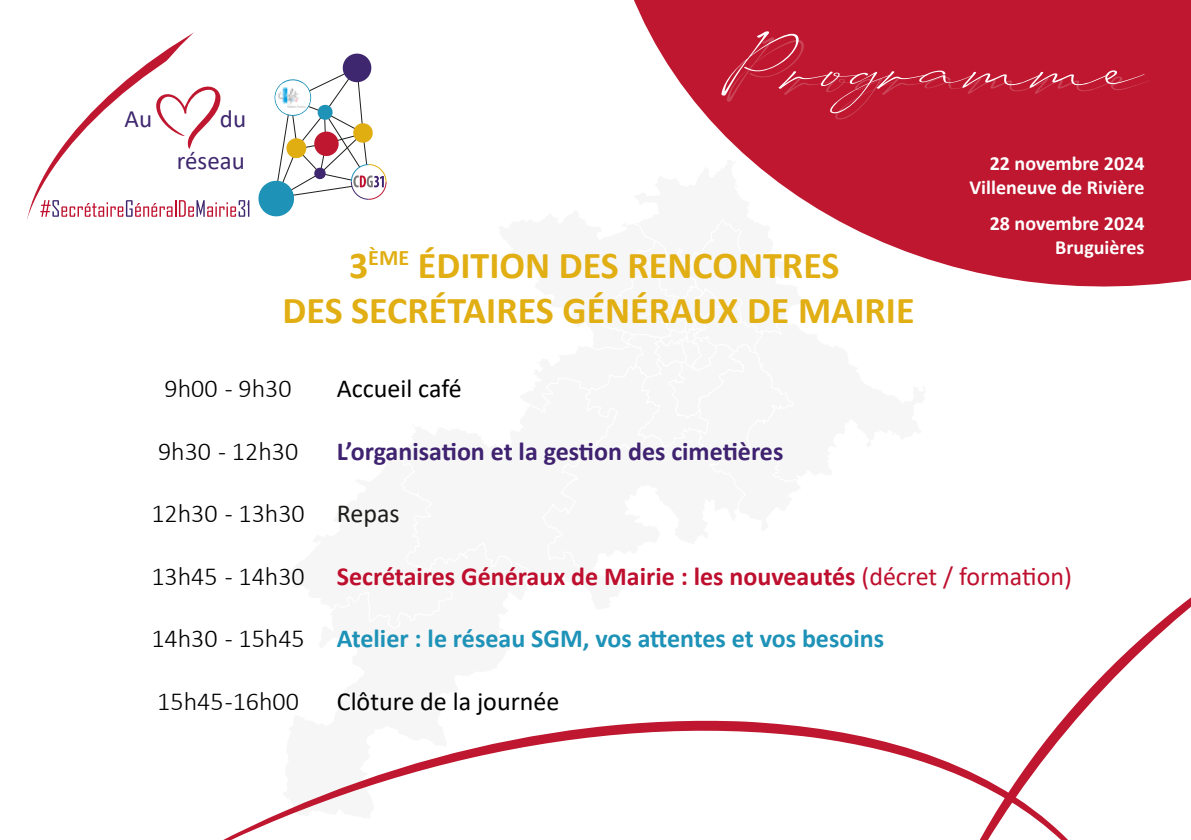
<style>
.page{position:relative;width:1191px;height:840px;background:#fff}
.page>*{position:absolute;margin:0;border:0;box-sizing:border-box;transform-origin:0 0}
.t1{font:80.6px "Mutually Beneficial";letter-spacing:-.005em;color:#fff;scale:1.74 1}
.t2{font:700 38px/45.6px "Calibri";color:#e1ae13;text-align:center}
.t3{font:300 26px "Calibri";color:#000}
.t4{font:700 26px "Calibri";color:#be0f2e}
.t5{font:700 26px "Calibri";color:#1e92b7}
.t6{font:700 26px "Calibri";color:#3f2270}
.t7{font:26px "Calibri";color:#000}
.t8{font:26px "Calibri";color:#1d1d1b}
.t9{font:25px/42px "Calibri";color:#3f276f;text-align:right}
.t10{font:700 20px/24px "Calibri";color:#fff;text-align:right}
.s1{font-weight:400}
</style>
<div class="page">
<svg style="left:634px;top:0;width:557px;height:287px;background:#c3293f"></svg>
<svg style="left:634px;top:159px;width:291px;height:128px"></svg>
<svg style="left:225px;top:720px;width:706px;height:119px"></svg>
<svg style="left:931px;top:597px;width:260px;height:242px"></svg>
<svg style="left:86px;top:32px;width:301px;height:185px"></svg>
<div style="left:382px;top:100px;width:24px;height:24px;background:#fff;border-radius:50%"></div>
<svg style="left:256px;top:52px;width:130px;height:165px"></svg>
<svg style="left:151px;top:82px;width:70px;height:67px"></svg>
<svg style="left:40px;top:200px;width:209px;height:17px"></svg>
<p class="t9" style="left:125px;top:97px;width:29px">Au</p>
<p class="t9" style="left:177px;top:97px;width:71px">du réseau</p>
<h1 class="t1" style="left:727px;top:7px;width:243px">Programme</h1>
<h2 class="t2" style="left:283px;top:242px;width:633px">3<sup>ÈME</sup> ÉDITION DES RENCONTRES<br>DES SECRÉTAIRES GÉNÉRAUX DE MAIRIE</h2>
<p class="t10" style="left:969px;top:151px;width:176px">22 novembre 2024<br>Villeneuve de Rivière</p>
<p class="t10" style="left:989px;top:211px;width:156px">28 novembre 2024<br>Bruguières</p>
<p class="t3" style="left:165px;top:372px;width:128px">9h00 - 9h30</p>
<p class="t3" style="left:158px;top:434px;width:142px">9h30 - 12h30</p>
<p class="t3" style="left:151px;top:497px;width:155px">12h30 - 13h30</p>
<p class="t3" style="left:151px;top:559px;width:155px">13h45 - 14h30</p>
<p class="t3" style="left:151px;top:622px;width:155px">14h30 - 15h45</p>
<p class="t3" style="left:157px;top:684px;width:143px">15h45 -16h00</p>
<p class="t7" style="left:337px;top:370px;width:126px">Accueil café</p>
<p class="t6" style="left:337px;top:432px;width:448px">L’organisation et la gestion des cimetières</p>
<p class="t8" style="left:337px;top:495px;width:64px">Repas</p>
<p class="t4" style="left:337px;top:557px;width:736px">Secrétaires Généraux de Mairie : les nouveautés <span class="s1">(décret / formation)</span></p>
<p class="t5" style="left:337px;top:619px;width:549px">Atelier : le réseau SGM, vos attentes et vos besoins</p>
<p class="t7" style="left:337px;top:682px;width:224px">Clôture de la journée</p>
</div>
